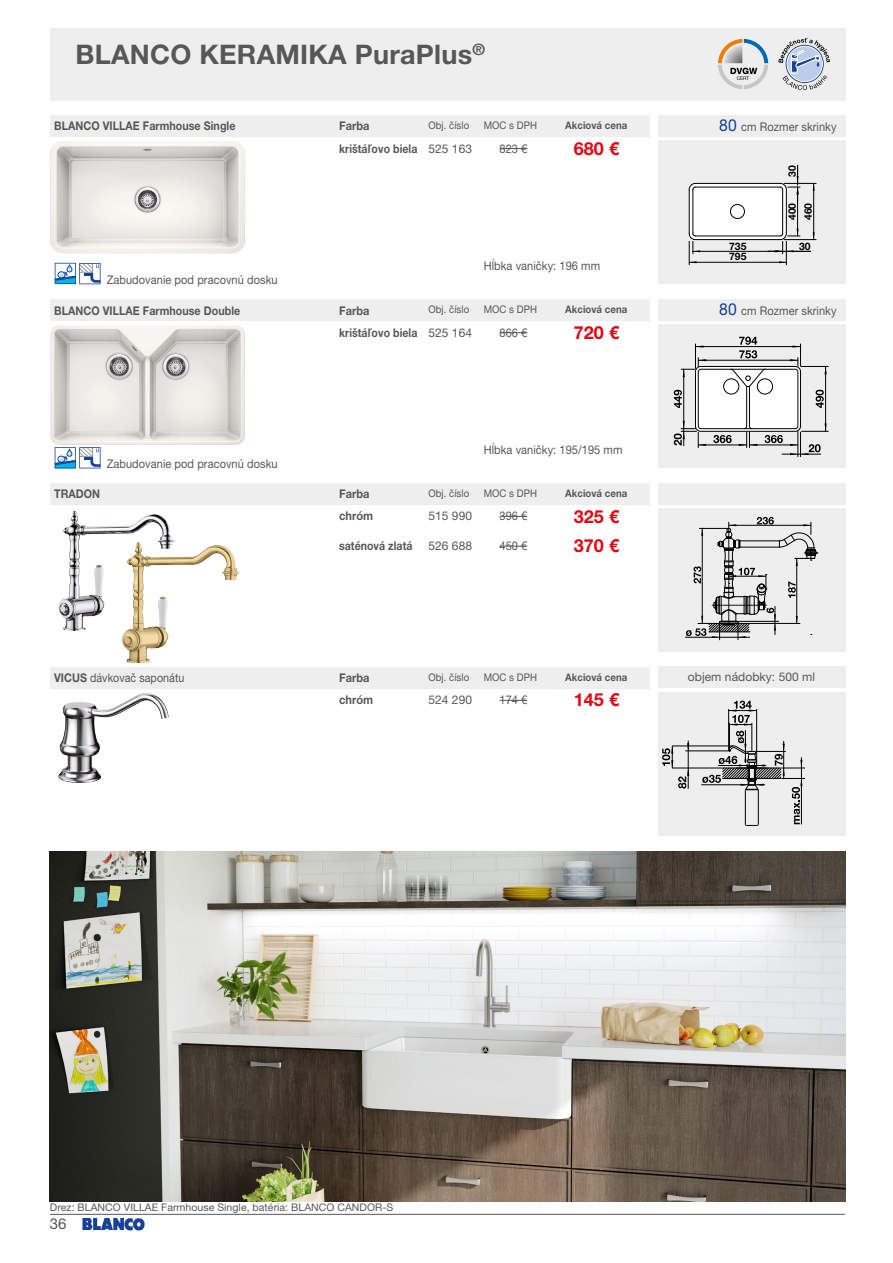
<style>
.page{position:relative;width:893px;height:1263px;background:#fff}
.page>*{position:absolute;margin:0;border:0;box-sizing:border-box;transform-origin:0 0}
.t1{font:700 27px "Helvetica Neue LT Pro";letter-spacing:.01em;color:#575756}
.t2{font:700 18px "Helvetica Neue LT Pro";letter-spacing:.005em;color:#e30613}
.t3{font:15px "Helvetica Neue LT Pro";color:#575756}
.t4{font:12px "Helvetica Neue LT Pro";letter-spacing:.005em;color:#575756;scale:.92 1}
.t5{font:700 12px "Helvetica Neue LT Pro";letter-spacing:.005em;color:#575756;scale:.89 1}
.t6{font:700 12px "Helvetica Neue LT Pro";letter-spacing:.005em;color:#575756;scale:.88 1}
.t7{font:12px "Helvetica Neue LT Pro";letter-spacing:.005em;color:#575756}
.t8{font:700 12px "Helvetica Neue LT Pro";letter-spacing:.005em;color:#575756;scale:.92 1}
.t9{font:12px "Helvetica Neue LT Pro";letter-spacing:.005em;color:#575756;scale:.89 1}
.t10{font:10.5px "Helvetica Neue LT Pro";letter-spacing:.005em;color:#575756;scale:.92 1}
.t11{font:10.5px "Helvetica Neue LT Pro";letter-spacing:.005em;color:#575756}
.t12{font:700 10.5px "Helvetica Neue LT Pro";letter-spacing:.005em;color:#575756;scale:.92 1}
.t13{font:700 10.35px "Helvetica Neue LT Pro";color:#000}
.s1{font-weight:400}
.s2{font-weight:700}
.s3{font-size:16.5px;color:#164194}
</style>
<div class="page">
<hr style="left:50px;top:1214px;width:795px;height:1px;background:#575756">
<img style="left:82px;top:1217px;width:63px;height:14px">
<div style="left:658px;top:692px;width:187px;height:144px;background:#eee"></div>
<div style="left:50px;top:28px;width:795px;height:72px;background:#eee"></div>
<svg style="left:718px;top:39px;width:50px;height:50px"></svg>
<svg style="left:778px;top:38px;width:52px;height:52px"></svg>
<div style="left:50px;top:115px;width:599px;height:21px;background:#eee"></div>
<div style="left:50px;top:299px;width:599px;height:21px;background:#eee"></div>
<div style="left:658px;top:115px;width:187px;height:22px;background:#eee"></div>
<div style="left:658px;top:299px;width:187px;height:21px;background:#eee"></div>
<div style="left:658px;top:141px;width:187px;height:143px;background:#eee"></div>
<svg style="left:499px;top:148px;width:28px;height:1px"></svg>
<div style="left:658px;top:325px;width:187px;height:143px;background:#eee"></div>
<svg style="left:499px;top:332px;width:28px;height:1px"></svg>
<svg style="left:499px;top:700px;width:28px;height:1px"></svg>
<img style="left:58px;top:693px;width:111px;height:90px">
<hr style="left:701px;top:784px;width:64px;height:1px;background:#000">
<hr style="left:672px;top:768px;width:50px;height:1px;background:#000">
<hr style="left:688px;top:740px;width:1px;height:49px;background:#000">
<hr style="left:685px;top:751px;width:44px;height:1px;background:#000">
<hr style="left:672px;top:746px;width:61px;height:1px;background:#000">
<svg style="left:662px;top:743px;width:27px;height:45px"></svg>
<svg style="left:702px;top:701px;width:103px;height:125px"></svg>
<hr style="left:723px;top:768px;width:58px;height:1px;background:#000">
<hr style="left:723px;top:778px;width:58px;height:1px;background:#000">
<div style="left:50px;top:667px;width:599px;height:21px;background:#eee"></div>
<div style="left:658px;top:667px;width:187px;height:21px;background:#eee"></div>
<img style="left:50px;top:141px;width:195px;height:112px">
<img style="left:50px;top:325px;width:195px;height:120px">
<div style="left:50px;top:483px;width:599px;height:21px;background:#eee"></div>
<div style="left:658px;top:483px;width:187px;height:21px;background:#eee"></div>
<div style="left:658px;top:508px;width:187px;height:144px;background:#eee"></div>
<svg style="left:499px;top:516px;width:28px;height:1px"></svg>
<svg style="left:499px;top:546px;width:28px;height:1px"></svg>
<hr style="left:685px;top:637px;width:65px;height:1px;background:#000">
<svg style="left:686px;top:517px;width:132px;height:123px"></svg>
<img style="left:122px;top:544px;width:47px;height:119px">
<img style="left:58px;top:513px;width:47px;height:118px">
<img style="left:50px;top:851px;width:795px;height:350px">
<div style="left:689px;top:183px;width:97px;height:57px;background:#fff;border-radius:6px"></div>
<div style="left:689px;top:183px;width:97px;height:57px;border:1px solid #000;border-radius:6px"></div>
<hr style="left:695px;top:236px;width:85px;height:1px;background:#000">
<hr style="left:689px;top:190px;width:1px;height:43px;background:#000">
<hr style="left:693px;top:190px;width:1px;height:43px;background:#000">
<hr style="left:695px;top:187px;width:85px;height:1px;background:#000">
<div style="left:730px;top:204px;width:15px;height:15px;border:1px solid #000;border-radius:50%"></div>
<hr style="left:784px;top:183px;width:32px;height:1px;background:#000">
<hr style="left:784px;top:239px;width:32px;height:1px;background:#000">
<hr style="left:738px;top:262px;width:48px;height:1px;background:#000">
<hr style="left:689px;top:262px;width:49px;height:1px;background:#000">
<hr style="left:693px;top:251px;width:45px;height:1px;background:#000">
<hr style="left:738px;top:251px;width:45px;height:1px;background:#000">
<svg style="left:689px;top:233px;width:11px;height:32px"></svg>
<svg style="left:768px;top:166px;width:47px;height:99px"></svg>
<svg style="left:55px;top:447px;width:46px;height:21px"></svg>
<svg style="left:55px;top:262px;width:46px;height:22px"></svg>
<div style="left:695px;top:366px;width:105px;height:65px;background:#fff;border-radius:5px"></div>
<div style="left:695px;top:366px;width:106px;height:65px;border:1px solid #000;border-radius:5px"></div>
<div style="left:698px;top:369px;width:100px;height:60px;border:1px solid #000;border-radius:3px"></div>
<hr style="left:698px;top:360px;width:100px;height:1px;background:#000">
<hr style="left:782px;top:454px;width:39px;height:1px;background:#000">
<hr style="left:683px;top:369px;width:1px;height:77px;background:#000">
<svg style="left:816px;top:390px;width:8px;height:18px"></svg>
<hr style="left:825px;top:399px;width:1px;height:32px;background:#000">
<hr style="left:825px;top:366px;width:1px;height:33px;background:#000">
<svg style="left:739px;top:337px;width:18px;height:21px"></svg>
<hr style="left:695px;top:346px;width:105px;height:1px;background:#000">
<svg style="left:790px;top:344px;width:38px;height:30px"></svg>
<svg style="left:674px;top:390px;width:8px;height:18px"></svg>
<svg style="left:681px;top:344px;width:25px;height:33px"></svg>
<hr style="left:698px;top:445px;width:49px;height:1px;background:#000">
<svg style="left:674px;top:421px;width:32px;height:27px"></svg>
<hr style="left:749px;top:445px;width:49px;height:1px;background:#000">
<svg style="left:790px;top:423px;width:38px;height:34px"></svg>
<svg style="left:713px;top:369px;width:70px;height:79px"></svg>
<p class="t1" style="left:75px;top:38px;width:411px">BLANCO KERAMIKA PuraPlus<sup>®</sup></p>
<p class="t5" style="left:54px;top:119px;width:205px">BLANCO VILLAE Farmhouse Single</p>
<p class="t8" style="left:339px;top:119px;width:35px">Farba</p>
<p class="t10" style="left:428px;top:119px;width:46px">Obj. číslo</p>
<p class="t10" style="left:484px;top:119px;width:59px">MOC s DPH</p>
<p class="t12" style="left:565px;top:119px;width:69px">Akciová cena</p>
<p class="t6" style="left:339px;top:141px;width:153px">krištáľovo biela <span class="s1">525 163</span></p>
<p class="t4" style="left:499px;top:141px;width:32px">823 €</p>
<p class="t2" style="left:574px;top:137px;width:47px">680 €</p>
<p class="t4" style="left:484px;top:259px;width:128px">Hĺbka vaničky: 196 mm</p>
<p class="t4" style="left:107px;top:272px;width:187px">Zabudovanie pod pracovnú dosku</p>
<p class="t5" style="left:54px;top:303px;width:211px">BLANCO VILLAE Farmhouse Double</p>
<p class="t8" style="left:339px;top:303px;width:35px">Farba</p>
<p class="t10" style="left:428px;top:303px;width:46px">Obj. číslo</p>
<p class="t10" style="left:484px;top:303px;width:59px">MOC s DPH</p>
<p class="t12" style="left:565px;top:303px;width:69px">Akciová cena</p>
<p class="t6" style="left:339px;top:325px;width:153px">krištáľovo biela <span class="s1">525 164</span></p>
<p class="t4" style="left:499px;top:325px;width:32px">866 €</p>
<p class="t2" style="left:574px;top:321px;width:47px">720 €</p>
<p class="t4" style="left:107px;top:456px;width:187px">Zabudovanie pod pracovnú dosku</p>
<p class="t4" style="left:484px;top:443px;width:152px">Hĺbka vaničky: 195/195 mm</p>
<p class="t5" style="left:54px;top:487px;width:53px">TRADON</p>
<p class="t8" style="left:339px;top:487px;width:35px">Farba</p>
<p class="t10" style="left:428px;top:487px;width:46px">Obj. číslo</p>
<p class="t10" style="left:484px;top:487px;width:59px">MOC s DPH</p>
<p class="t12" style="left:565px;top:487px;width:69px">Akciová cena</p>
<p class="t8" style="left:339px;top:509px;width:39px">chróm</p>
<p class="t7" style="left:428px;top:509px;width:45px">515 990</p>
<p class="t4" style="left:499px;top:509px;width:32px">396 €</p>
<p class="t2" style="left:574px;top:505px;width:47px">325 €</p>
<p class="t6" style="left:339px;top:538px;width:85px">saténová zlatá</p>
<p class="t7" style="left:428px;top:539px;width:45px">526 688</p>
<p class="t4" style="left:499px;top:539px;width:32px">450 €</p>
<p class="t2" style="left:574px;top:535px;width:47px">370 €</p>
<p class="t9" style="left:54px;top:671px;width:148px"><span class="s2">VICUS</span> dávkovač saponátu</p>
<p class="t8" style="left:339px;top:670px;width:35px">Farba</p>
<p class="t10" style="left:428px;top:671px;width:46px">Obj. číslo</p>
<p class="t10" style="left:484px;top:671px;width:59px">MOC s DPH</p>
<p class="t12" style="left:565px;top:671px;width:69px">Akciová cena</p>
<p class="t8" style="left:339px;top:693px;width:39px">chróm</p>
<p class="t7" style="left:428px;top:693px;width:45px">524 290</p>
<p class="t4" style="left:499px;top:693px;width:32px">174 €</p>
<p class="t2" style="left:574px;top:689px;width:47px">145 €</p>
<p class="t4" style="left:719px;top:120px;width:129px"><span class="s3">80</span> cm Rozmer skrinky</p>
<p class="t13" style="left:729px;top:239px;width:19px">735</p>
<p class="t13" style="left:729px;top:250px;width:19px">795</p>
<p class="t13" style="left:785px;top:177px;width:13px;rotate:-90deg">30</p>
<p class="t13" style="left:785px;top:220px;width:19px;rotate:-90deg">400</p>
<p class="t13" style="left:802px;top:220px;width:19px;rotate:-90deg">460</p>
<p class="t13" style="left:799px;top:239px;width:13px">30</p>
<p class="t4" style="left:719px;top:304px;width:129px"><span class="s3">80</span> cm Rozmer skrinky</p>
<p class="t7" style="left:688px;top:670px;width:129px">objem nádobky: 500 ml</p>
<p class="t11" style="left:50px;top:1200px;width:345px">Drez: BLANCO VILLAE Farmhouse Single, batéria: BLANCO CANDOR-S</p>
<p class="t3" style="left:50px;top:1215px;width:18px">36</p>
</div>
